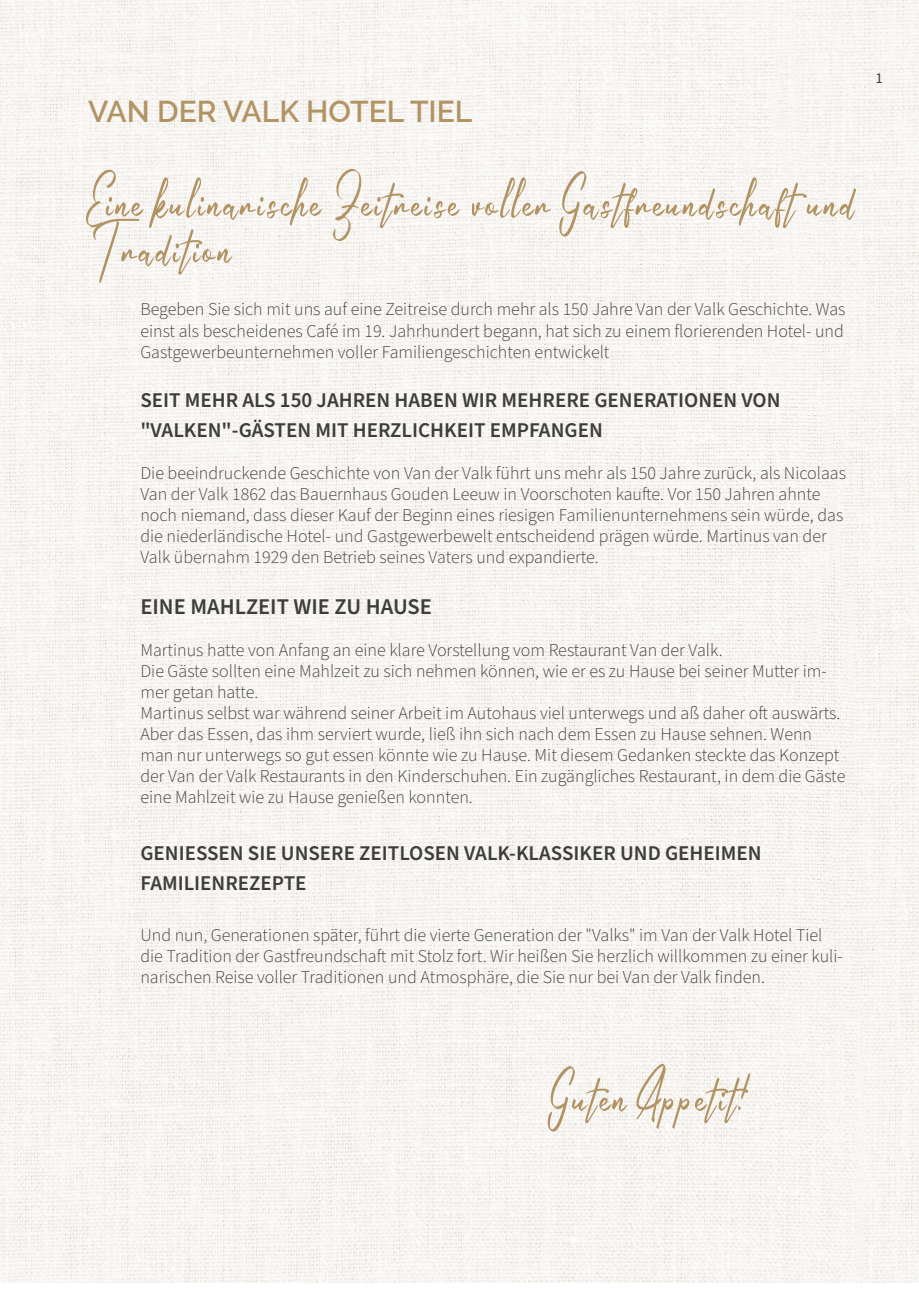
<style>
.page{position:relative;width:919px;height:1289px;background:#fff}
.page>*{position:absolute;margin:0;border:0;box-sizing:border-box;transform-origin:0 0}
.t1{font:60px/46.5px "Autumn Field";letter-spacing:.05em;color:#b29464}
.t2{font:600 30px "Raleway";color:#b29464}
.t3{font:600 22.5px "Source Sans Pro";color:#3d3d3c}
.t4{font:600 21px "Source Sans Pro";color:#3d3d3c}
.t5{font:300 18px/21px "Source Sans Pro";color:#3d3d3c}
.t6{font:15px "Source Sans Pro";color:#3d3d3c}
</style>
<div class="page">
<img style="left:0;top:0;width:918px;height:1282px">
<p class="t2" style="left:88px;top:94px;width:386px">VAN DER VALK HOTEL TIEL</p>
<p class="t1" style="left:88px;top:176px;width:765px">Eine kulinarische Zeitreise voller Gastfreundschaft und<br>Tradition</p>
<p class="t5" style="left:140px;top:299px;width:706px;line-height:21.6px;text-align:justify">Begeben Sie sich mit uns auf eine Zeitreise durch mehr als 150 Jahre Van der Valk Geschichte. Was einst als bescheidenes Café im 19. Jahrhundert begann, hat sich zu einem florierenden Hotel- und Gastgewerbeunternehmen voller Familiengeschichten entwickelt</p>
<p class="t4" style="left:140px;top:386px;width:641px">SEIT MEHR ALS 150 JAHREN HABEN WIR MEHRERE GENERATIONEN VON</p>
<p class="t4" style="left:140px;top:416px;width:464px">"VALKEN"-GÄSTEN MIT HERZLICHKEIT EMPFANGEN</p>
<p class="t5" style="left:140px;top:463px;width:707px">Die beeindruckende Geschichte von Van der Valk führt uns mehr als 150 Jahre zurück, als Nicolaas Van der Valk 1862 das Bauernhaus Gouden Leeuw in Voorschoten kaufte. Vor 150 Jahren ahnte noch niemand, dass dieser Kauf der Beginn eines riesigen Familienunternehmens sein würde, das die niederländische Hotel- und Gastgewerbewelt entscheidend prägen würde. Martinus van der Valk übernahm 1929 den Betrieb seines Vaters und expandierte.</p>
<p class="t3" style="left:140px;top:591px;width:293px">EINE MAHLZEIT WIE ZU HAUSE</p>
<p class="t5" style="left:140px;top:640px;width:706px">Martinus hatte von Anfang an eine klare Vorstellung vom Restaurant Van der Valk.<br>Die Gäste sollten eine Mahlzeit zu sich nehmen können, wie er es zu Hause bei seiner Mutter im&shy;mer getan hatte.<br>Martinus selbst war während seiner Arbeit im Autohaus viel unterwegs und aß daher oft auswärts.<br>Aber das Essen, das ihm serviert wurde, ließ ihn sich nach dem Essen zu Hause sehnen. Wenn man nur unterwegs so gut essen könnte wie zu Hause. Mit diesem Gedanken steckte das Konzept der Van der Valk Restaurants in den Kinderschuhen. Ein zugängliches Restaurant, in dem die Gäste eine Mahlzeit wie zu Hause genießen konnten.</p>
<p class="t4" style="left:140px;top:839px;width:622px">GENIESSEN SIE UNSERE ZEITLOSEN VALK-KLASSIKER UND GEHEIMEN</p>
<p class="t4" style="left:140px;top:869px;width:168px">FAMILIENREZEPTE</p>
<p class="t5" style="left:140px;top:925px;width:704px">Und nun, Generationen später, führt die vierte Generation der "Valks" im Van der Valk Hotel Tiel die Tradition der Gastfreundschaft mit Stolz fort. Wir heißen Sie herzlich willkommen zu einer kuli&shy;narischen Reise voller Traditionen und Atmosphäre, die Sie nur bei Van der Valk finden.</p>
<p class="t6" style="left:875px;top:68px;width:9px">1</p>
<p class="t1" style="left:549px;top:1071px;width:197px">Guten Appetit!</p>
</div>
